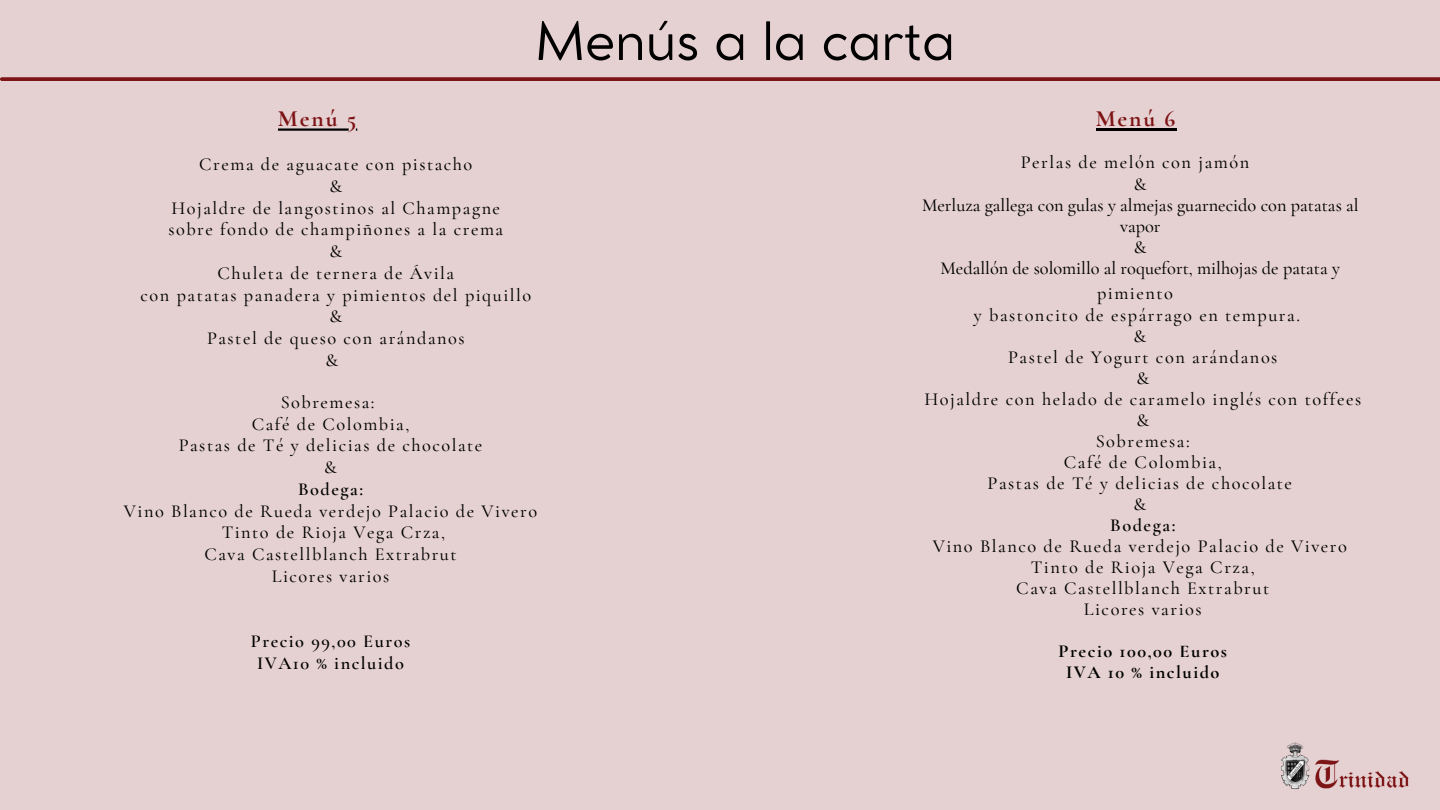
<style>
.page{position:relative;width:1440px;height:810px;background:#e6d1d2}
.page>*{position:absolute;margin:0;border:0;box-sizing:border-box;transform-origin:0 0}
.t1{font:52px "Cocomat Pro";color:#000}
.t2{font:700 23.3px "Cormorant Garamond";letter-spacing:.085em;color:#7d1315}
.t3{font:500 18.3px/21.8px "Cormorant Garamond";letter-spacing:.085em;color:#000;text-align:center}
.t4{font:500 18.3px/21px "Cormorant Garamond";color:#000;text-align:center}
.t5{font:600 18.3px "Cormorant Garamond";letter-spacing:.085em;color:#000}
.t6{font:700 18.3px "Cormorant Garamond";letter-spacing:.085em;color:#000}
</style>
<div class="page">
<img style="left:1281px;top:742px;width:128px;height:47px">
<svg style="left:278px;top:128px;width:79px;height:3px"></svg>
<svg style="left:0;top:77px;width:1440px;height:4px;background:#831f21"></svg>
<hr style="left:1096px;top:128px;width:80px;height:3px;background:#000">
<p class="t1" style="left:535px;top:21px;width:421px">Menús a la carta</p>
<h1 class="t2" style="left:278px;top:105px;width:80px">Menú 5</h1>
<h2 class="t2" style="left:1096px;top:105px;width:81px">Menú 6</h2>
<p class="t3" style="left:141px;top:153px;width:392px">Crema de aguacate con pistacho<br>&amp;<br>Hojaldre de langostinos al Champagne<br>sobre fondo de champiñones a la crema<br>&amp;<br>Chuleta de ternera de Ávila<br>con patatas panadera y pimientos del piquillo &amp;<br>Pastel de queso con arándanos</p>
<p class="t3" style="left:326px;top:349px;width:14px">&amp;</p>
<p class="t3" style="left:281px;top:391px;width:95px">Sobremesa:</p>
<p class="t3" style="left:252px;top:413px;width:159px">Café de Colombia,</p>
<p class="t3" style="left:179px;top:435px;width:305px">Pastas de Té y delicias de chocolate</p>
<p class="t3" style="left:324px;top:456px;width:14px">&amp;</p>
<p class="t5" style="left:298px;top:478px;width:67px">Bodega:</p>
<p class="t3" style="left:124px;top:500px;width:415px">Vino Blanco de Rueda verdejo Palacio de Vivero</p>
<p class="t3" style="left:222px;top:522px;width:225px">Tinto de Rioja Vega Crza,</p>
<p class="t3" style="left:204px;top:543px;width:254px">Cava Castellblanch Extrabrut</p>
<p class="t3" style="left:272px;top:565px;width:119px">Licores varios</p>
<h2 class="t3" style="left:1021px;top:152px;width:230px">Perlas de melón con jamón</h2>
<p class="t4" style="left:922px;top:174px;width:438px">&amp;<br>Merluza gallega con gulas y almejas guarnecido con patatas al vapor<br>&amp;<br>Medallón de solomillo al roquefort, milhojas de patata y</p>
<p class="t3" style="left:1097px;top:282px;width:77px">pimiento</p>
<p class="t3" style="left:974px;top:304px;width:328px">y bastoncito de espárrago en tempura.</p>
<p class="t3" style="left:1133px;top:325px;width:14px">&amp;</p>
<p class="t3" style="left:1008px;top:346px;width:271px">Pastel de Yogurt con arándanos</p>
<p class="t3" style="left:1136px;top:367px;width:14px">&amp;</p>
<p class="t3" style="left:924px;top:388px;width:438px">Hojaldre con helado de caramelo inglés con toffees</p>
<p class="t3" style="left:1136px;top:409px;width:14px">&amp;</p>
<p class="t3" style="left:1096px;top:430px;width:96px">Sobremesa:</p>
<p class="t3" style="left:1064px;top:451px;width:160px">Café de Colombia,</p>
<p class="t3" style="left:988px;top:472px;width:306px">Pastas de Té y delicias de chocolate</p>
<p class="t3" style="left:1133px;top:493px;width:14px">&amp;</p>
<p class="t5" style="left:1110px;top:514px;width:67px">Bodega:</p>
<p class="t3" style="left:933px;top:535px;width:416px">Vino Blanco de Rueda verdejo Palacio de Vivero</p>
<p class="t3" style="left:1031px;top:556px;width:226px">Tinto de Rioja Vega Crza,</p>
<p class="t3" style="left:1016px;top:577px;width:254px">Cava Castellblanch Extrabrut</p>
<p class="t3" style="left:1084px;top:598px;width:119px">Licores varios</p>
<p class="t6" style="left:1058px;top:640px;width:170px">Precio 100,00 Euros</p>
<p class="t6" style="left:1066px;top:661px;width:155px">IVA 10 % incluido</p>
<p class="t5" style="left:251px;top:630px;width:161px">Precio 99,00 Euros</p>
<p class="t5" style="left:257px;top:652px;width:148px">IVA10 % incluido</p>
</div>
